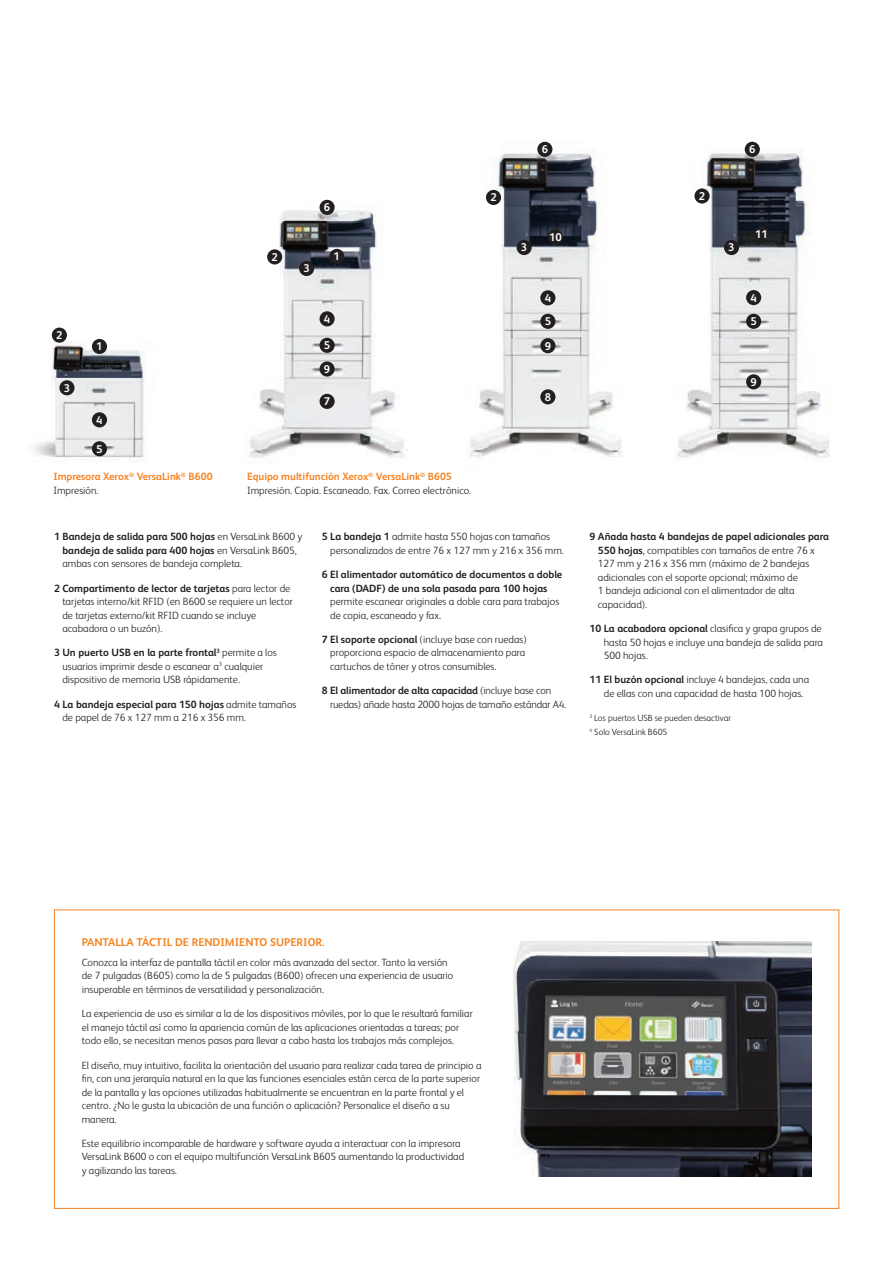
<style>
.page{position:relative;width:893px;height:1263px;background:#fff}
.page>*{position:absolute;margin:0;border:0;box-sizing:border-box;transform-origin:0 0}
.t1{font:700 11.25px "Xerox Sans";color:#f58220}
.t2{font:700 11.25px "Xerox Sans";color:#fff}
.t3{font:300 10.5px/13.5px "Xerox Sans";color:#231f20}
.t4{font:700 10.5px/13.5px "Xerox Sans";color:#231f20;text-align:center}
.t5{font:700 10.5px/13.5px "Xerox Sans";color:#f58220}
.t6{font:300 9px/13.5px "Xerox Sans";color:#231f20}
.s1{font-weight:300;color:#231f20}
.s2{font-weight:700;color:#f58220}
.s3{font-weight:700}
</style>
<div class="page">
<img style="left:513px;top:941px;width:298px;height:236px">
<img style="left:34px;top:327px;width:112px;height:135px">
<img style="left:249px;top:199px;width:156px;height:259px">
<img style="left:469px;top:141px;width:153px;height:317px">
<div style="left:92px;top:339px;width:15px;height:15px;background:#231f20;border-radius:50%"></div>
<div style="left:92px;top:412px;width:15px;height:15px;background:#231f20;border-radius:50%"></div>
<div style="left:319px;top:361px;width:16px;height:16px;background:#231f20;border-radius:50%"></div>
<div style="left:540px;top:338px;width:15px;height:15px;background:#231f20;border-radius:50%"></div>
<div style="left:319px;top:338px;width:16px;height:15px;background:#231f20;border-radius:50%"></div>
<div style="left:540px;top:314px;width:15px;height:15px;background:#231f20;border-radius:50%"></div>
<div style="left:319px;top:311px;width:16px;height:15px;background:#231f20;border-radius:50%"></div>
<div style="left:540px;top:290px;width:15px;height:15px;background:#231f20;border-radius:50%"></div>
<div style="left:319px;top:200px;width:16px;height:15px;background:#231f20;border-radius:50%"></div>
<div style="left:537px;top:142px;width:15px;height:15px;background:#231f20;border-radius:50%"></div>
<div style="left:329px;top:249px;width:15px;height:15px;background:#231f20;border-radius:50%"></div>
<div style="left:548px;top:229px;width:15px;height:15px;background:#231f20;border-radius:50%"></div>
<div style="left:299px;top:261px;width:15px;height:15px;background:#231f20;border-radius:50%"></div>
<div style="left:517px;top:240px;width:15px;height:15px;background:#231f20;border-radius:50%"></div>
<div style="left:92px;top:441px;width:15px;height:15px;background:#231f20;border-radius:50%"></div>
<div style="left:319px;top:394px;width:16px;height:15px;background:#231f20;border-radius:50%"></div>
<div style="left:540px;top:389px;width:15px;height:15px;background:#231f20;border-radius:50%"></div>
<div style="left:59px;top:380px;width:16px;height:15px;background:#231f20;border-radius:50%"></div>
<div style="left:52px;top:328px;width:15px;height:15px;background:#231f20;border-radius:50%"></div>
<div style="left:267px;top:249px;width:15px;height:15px;background:#231f20;border-radius:50%"></div>
<div style="left:486px;top:190px;width:15px;height:15px;background:#231f20;border-radius:50%"></div>
<img style="left:677px;top:148px;width:152px;height:310px">
<div style="left:746px;top:314px;width:15px;height:15px;background:#231f20;border-radius:50%"></div>
<div style="left:746px;top:290px;width:15px;height:15px;background:#231f20;border-radius:50%"></div>
<div style="left:745px;top:142px;width:15px;height:15px;background:#231f20;border-radius:50%"></div>
<div style="left:754px;top:226px;width:15px;height:15px;background:#231f20;border-radius:50%"></div>
<div style="left:724px;top:240px;width:15px;height:15px;background:#231f20;border-radius:50%"></div>
<div style="left:746px;top:374px;width:15px;height:15px;background:#231f20;border-radius:50%"></div>
<svg style="left:694px;top:188px;width:16px;height:16px"></svg>
<p class="t2" style="left:56px;top:327px;width:8px">2</p>
<p class="t2" style="left:64px;top:380px;width:8px">3</p>
<p class="t2" style="left:96px;top:339px;width:8px">1</p>
<p class="t2" style="left:96px;top:412px;width:8px">4</p>
<p class="t2" style="left:96px;top:441px;width:8px">5</p>
<p class="t2" style="left:271px;top:249px;width:8px">2</p>
<p class="t2" style="left:542px;top:142px;width:8px">6</p>
<p class="t2" style="left:303px;top:261px;width:8px">3</p>
<p class="t2" style="left:324px;top:200px;width:8px">6</p>
<p class="t2" style="left:334px;top:249px;width:8px">1</p>
<p class="t2" style="left:490px;top:190px;width:8px">2</p>
<p class="t2" style="left:521px;top:240px;width:8px">3</p>
<p class="t2" style="left:549px;top:229px;width:14px">10</p>
<p class="t2" style="left:545px;top:290px;width:8px">4</p>
<p class="t2" style="left:324px;top:311px;width:8px">4</p>
<p class="t2" style="left:545px;top:314px;width:8px">5</p>
<p class="t2" style="left:324px;top:338px;width:8px">5</p>
<p class="t2" style="left:545px;top:338px;width:8px">9</p>
<p class="t2" style="left:324px;top:361px;width:8px">9</p>
<p class="t2" style="left:324px;top:394px;width:8px">7</p>
<p class="t2" style="left:545px;top:389px;width:8px">8</p>
<p class="t5" style="left:53px;top:469px;width:161px">Impresora Xerox<sup>®</sup> VersaLink<sup>®</sup> B600<br><span class="s1">Impresión.</span></p>
<p class="t3" style="left:247px;top:469px;width:226px"><span class="s2">Equipo multifunción Xerox</span><sup>®</sup> <span class="s2">VersaLink</span><sup>®</sup> <span class="s2">B605<br></span>Impresión. Copia. Escaneado. Fax. Correo electrónico.</p>
<p class="t3" style="left:62px;top:529px;width:241px;text-indent:-8px"><span class="s3">1 Bandeja de salida para 500 hojas</span> en VersaLink B600 y <span class="s3">bandeja de salida para 400 hojas</span> en VersaLink B605, ambas con sensores de bandeja completa.</p>
<p class="t3" style="left:62px;top:581px;width:232px;text-indent:-8px"><span class="s3">2 Compartimento de lector de tarjetas</span> para lector de tarjetas interno/kit RFID (en B600 se requiere un lector de tarjetas externo/kit RFID cuando se incluye acabadora o un buzón).</p>
<p class="t3" style="left:62px;top:646px;width:216px;text-indent:-8px"><span class="s3">3 Un puerto USB en la parte frontal</span><sup>3</sup> permite a los usuarios imprimir desde o escanear a<sup>3</sup> cualquier dispositivo de memoria USB rápidamente.</p>
<p class="t3" style="left:62px;top:697px;width:236px;text-indent:-8px"><span class="s3">4 La bandeja especial para 150 hojas</span> admite tamaños de papel de 76 x 127 mm a 216 x 356 mm.</p>
<p class="t3" style="left:330px;top:529px;width:235px;text-indent:-8px"><span class="s3">5 La bandeja 1</span> admite hasta 550 hojas con tamaños personalizados de entre 76 x 127 mm y 216 x 356 mm.</p>
<p class="t4" style="left:322px;top:567px;width:242px">6 El alimentador automático de documentos a doble cara (DADF) de una sola pasada para 100 hojas</p>
<p class="t3" style="left:330px;top:594px;width:231px">permite escanear originales a doble cara para trabajos de copia, escaneado y fax.</p>
<p class="t3" style="left:330px;top:632px;width:198px;text-indent:-8px"><span class="s3">7 El soporte opcional</span> (incluye base con ruedas) proporciona espacio de almacenamiento para cartuchos de tóner y otros consumibles.</p>
<p class="t3" style="left:330px;top:683px;width:238px;text-indent:-8px"><span class="s3">8 El alimentador de alta capacidad</span> (incluye base con ruedas) añade hasta 2000 hojas de tamaño estándar A4.</p>
<p class="t2" style="left:699px;top:188px;width:8px">2</p>
<p class="t2" style="left:749px;top:142px;width:8px">6</p>
<p class="t2" style="left:728px;top:240px;width:8px">3</p>
<p class="t2" style="left:755px;top:226px;width:14px">11</p>
<p class="t2" style="left:750px;top:290px;width:8px">4</p>
<p class="t2" style="left:750px;top:314px;width:8px">5</p>
<p class="t2" style="left:750px;top:374px;width:8px">9</p>
<p class="t3" style="left:598px;top:529px;width:233px;text-indent:-8px"><span class="s3">9 Añada hasta 4 bandejas de papel adicionales para 550 hojas</span>, compatibles con tamaños de entre 76 x 127 mm y 216 x 356 mm (máximo de 2 bandejas adicionales con el soporte opcional; máximo de<br>1 bandeja adicional con el alimentador de alta capacidad).</p>
<p class="t3" style="left:604px;top:621px;width:221px;text-align:justify;text-indent:-14px"><span class="s3">10 La acabadora opcional</span> clasifica y grapa grupos de hasta 50 hojas e incluye una bandeja de salida para 500 hojas.</p>
<p class="t3" style="left:604px;top:673px;width:207px;text-indent:-14px"><span class="s3">11 El buzón opcional</span> incluye 4 bandejas, cada una de ellas con una capacidad de hasta 100 hojas.</p>
<p class="t6" style="left:589px;top:711px;width:143px"><sup>3</sup> Los puertos USB se pueden desactivar<br><sup>4</sup> Solo VersaLink B605</p>
<p class="t1" style="left:82px;top:934px;width:244px">PANTALLA TÁCTIL DE RENDIMIENTO SUPERIOR.</p>
<p class="t3" style="left:82px;top:955px;width:373px">Conozca la interfaz de pantalla táctil en color más avanzada del sector. Tanto la versión de 7 pulgadas (B605) como la de 5 pulgadas (B600) ofrecen una experiencia de usuario insuperable en términos de versatilidad y personalización.</p>
<p class="t3" style="left:82px;top:1006px;width:393px">La experiencia de uso es similar a la de los dispositivos móviles, por lo que le resultará familiar el manejo táctil así como la apariencia común de las aplicaciones orientadas a tareas; por todo ello, se necesitan menos pasos para llevar a cabo hasta los trabajos más complejos.</p>
<p class="t3" style="left:82px;top:1058px;width:401px">El diseño, muy intuitivo, facilita la orientación del usuario para realizar cada tarea de principio a fin, con una jerarquía natural en la que las funciones esenciales están cerca de la parte superior de la pantalla y las opciones utilizadas habitualmente se encuentran en la parte frontal y el centro. ¿No le gusta la ubicación de una función o aplicación? Personalice el diseño a su manera.</p>
<p class="t3" style="left:82px;top:1136px;width:384px">Este equilibrio incomparable de hardware y software ayuda a interactuar con la impresora<br>VersaLink B600 o con el equipo multifunción VersaLink B605 aumentando la productividad y agilizando las tareas.</p>
</div>
